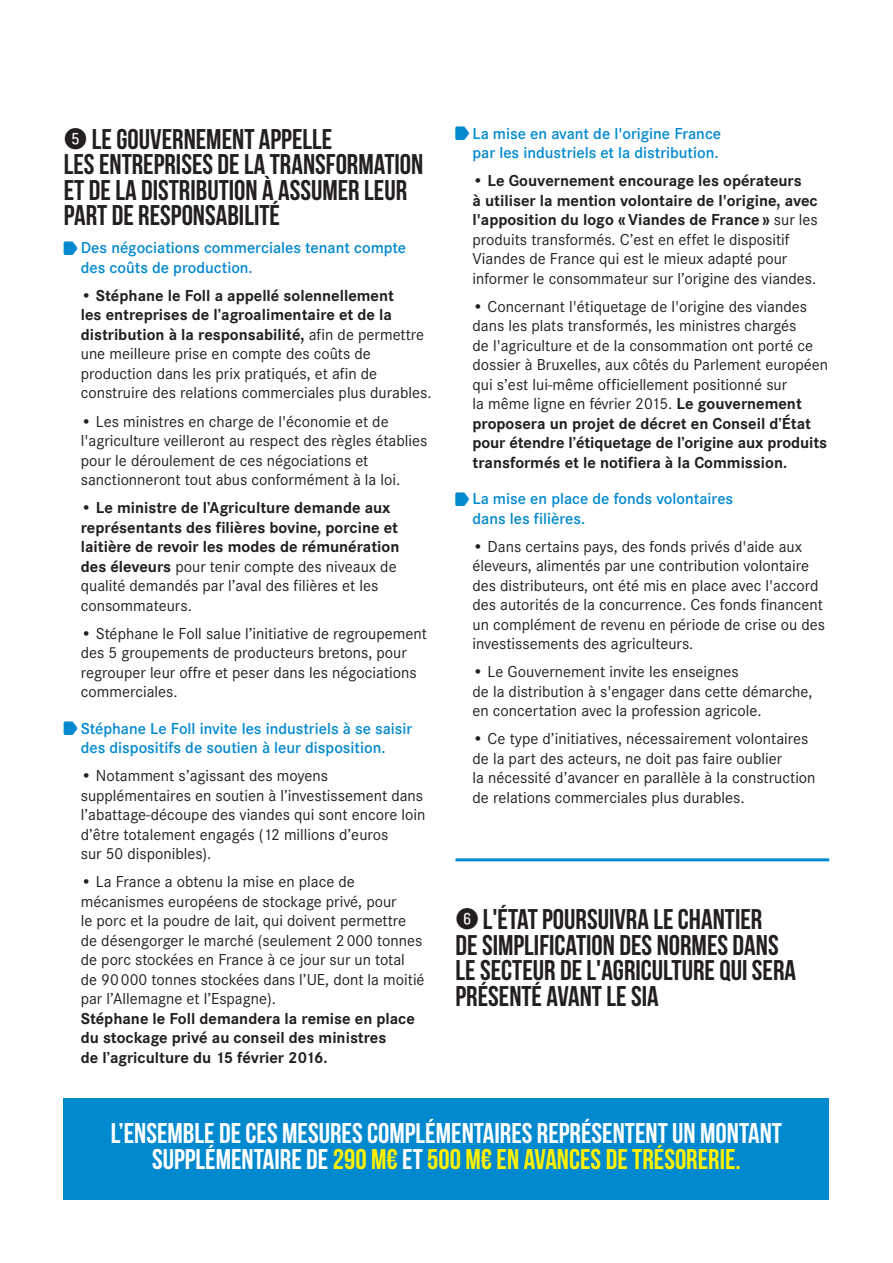
<style>
.page{position:relative;width:893px;height:1263px;background:#fff}
.page>*{position:absolute;margin:0;border:0;box-sizing:border-box;transform-origin:0 0}
.t1{font:700 28.5px/25.5px "Bebas Neue";color:#231f20}
.t2{font:700 28.5px/25.5px "Bebas Neue";color:#fff;text-align:center}
.t3{font:16.5px/19.5px "Corporate S";color:#231f20}
.t4{font:700 16.5px/19.5px "Corporate S";color:#231f20}
.t5{font:600 16.5px/19.5px "Corporate S";color:#0089cf}
.s1{font-family:"Fyra Numeric Circle Closed";font-weight:400}
.s2{font-weight:700}
.s3{font-weight:400}
.s4{color:#fff101}
</style>
<div class="page">
<div style="left:64px;top:1098px;width:765px;height:101px;background:#0089cf"></div>
<hr style="left:455px;top:858px;width:374px;height:3px;background:#0089cf">
<h1 class="t1" style="left:64px;top:126px;width:361px"><span class="s1">5</span> LE GOUVERNEMENT APPELLE<br>LES ENTREPRISES DELA TRANSFORMATION<br>ET DELA DISTRIBUTION À ASSUMER LEUR<br>PART DE RESPONSABILITÉ</h1>
<p class="t5" style="left:81px;top:238px;width:327px">Des négociations commerciales tenant compte des coûts de production.</p>
<p class="t3" style="left:81px;top:285px;width:352px"><span class="s2">• Stéphane le Foll a appellé solennellement<br>les entreprises de l’agroalimentaire et de la distribution à la responsabilité,</span> afin de permettre une meilleure prise en compte des coûts de production dans les prix pratiqués, et afin de construire des relations commerciales plus durables.</p>
<p class="t3" style="left:81px;top:411px;width:348px">• Les ministres en charge de l'économie et de l'agriculture veilleront au respect des règles établies pour le déroulement de ces négociations et sanctionneront tout abus conformément à la loi.</p>
<p class="t4" style="left:81px;top:498px;width:320px">• Le ministre de l’Agriculture demande aux représentants des filières bovine, porcine et laitière de revoir les modes de rémunération des éleveurs <span class="s3">pour tenir compte des niveaux de qualité demandés par l’aval des filières et les consommateurs.</span></p>
<p class="t3" style="left:81px;top:623px;width:348px">• Stéphane le Foll salue l’initiative de regroupement des 5 groupements de producteurs bretons, pour regrouper leur offre et peser dans les négociations commerciales.</p>
<p class="t5" style="left:81px;top:718px;width:333px">Stéphane Le Foll invite les industriels à se saisir des dispositifs de soutien à leur disposition.</p>
<p class="t3" style="left:81px;top:766px;width:346px">• Notamment s’agissant des moyens supplémentaires en soutien à l’investissement dans l’abattage-découpe des viandes qui sont encore loin d’être totalement engagés (12 millions d’euros<br>sur 50 disponibles).</p>
<p class="t3" style="left:81px;top:872px;width:345px">• La France a obtenu la mise en place de mécanismes européens de stockage privé, pour<br>le porc et la poudre de lait, qui doivent permettre de désengorger le marché (seulement 2000 tonnes de porc stockées en France à ce jour sur un total de 90000 tonnes stockées dans l’UE, dont la moitié par l’Allemagne et l’Espagne).</p>
<p class="t4" style="left:81px;top:1008px;width:336px">Stéphane le Foll demandera la remise en place du stockage privé au conseil des ministres<br>de l’agriculture du 15 février 2016.</p>
<p class="t5" style="left:472px;top:123px;width:250px">La mise en avant de l'origine France par les industriels et la distribution.</p>
<p class="t3" style="left:472px;top:171px;width:347px"><span class="s2">• Le Gouvernement encourage les opérateurs<br>à utiliser la mention volontaire de l'origine, avec l'apposition du logo «Viandes de France»</span> sur les produits transformés. C’est en effet le dispositif Viandes de France qui est le mieux adapté pour informer le consommateur sur l’origine des viandes.</p>
<p class="t3" style="left:472px;top:296px;width:357px">• Concernant l'étiquetage de l'origine des viandes dans les plats transformés, les ministres chargés<br>de l'agriculture et de la consommation ont porté ce dossier à Bruxelles, aux côtés du Parlement européen qui s’est lui-même officiellement positionné sur<br>la même ligne en février 2015. <span class="s2">Le gouvernement proposera un projet de décret en Conseil d’État pour étendre l’étiquetage de l’origine aux produits transformés et le notifiera à la Commission.</span></p>
<p class="t5" style="left:472px;top:489px;width:262px">La mise en place de fonds volontaires dans les filières.</p>
<p class="t3" style="left:472px;top:536px;width:354px">• Dans certains pays, des fonds privés d'aide aux éleveurs, alimentés par une contribution volontaire des distributeurs, ont été mis en place avec l'accord des autorités de la concurrence. Ces fonds financent un complément de revenu en période de crise ou des investissements des agriculteurs.</p>
<p class="t3" style="left:472px;top:662px;width:342px">• Le Gouvernement invite les enseignes<br>de la distribution à s'engager dans cette démarche, en concertation avec la profession agricole.</p>
<p class="t3" style="left:472px;top:729px;width:345px">• Ce type d’initiatives, nécessairement volontaires de la part des acteurs, ne doit pas faire oublier<br>la nécessité d’avancer en parallèle à la construction de relations commerciales plus durables.</p>
<h1 class="t1" style="left:455px;top:906px;width:342px"><span class="s1">6</span>L'ÉTATPOURSUIVRA LE CHANTIER<br>DESIMPLIFICATION DES NORMES DANS<br>LESECTEUR DEL'AGRICULTUREQUI SERA<br>PRÉSENTÉ AVANT LE SIA</h1>
<h1 class="t2" style="left:111px;top:1120px;width:673px">L’ENSEMBLE DECES MESURESCOMPLÉMENTAIRES REPRÉSENTENT UN MONTANT<br>SUPPLÉMENTAIRE DE <span class="s4">290 M€</span>ET<span class="s4">500 M€ EN AVANCES DE TRÉSORERIE.</span></h1>
</div>
